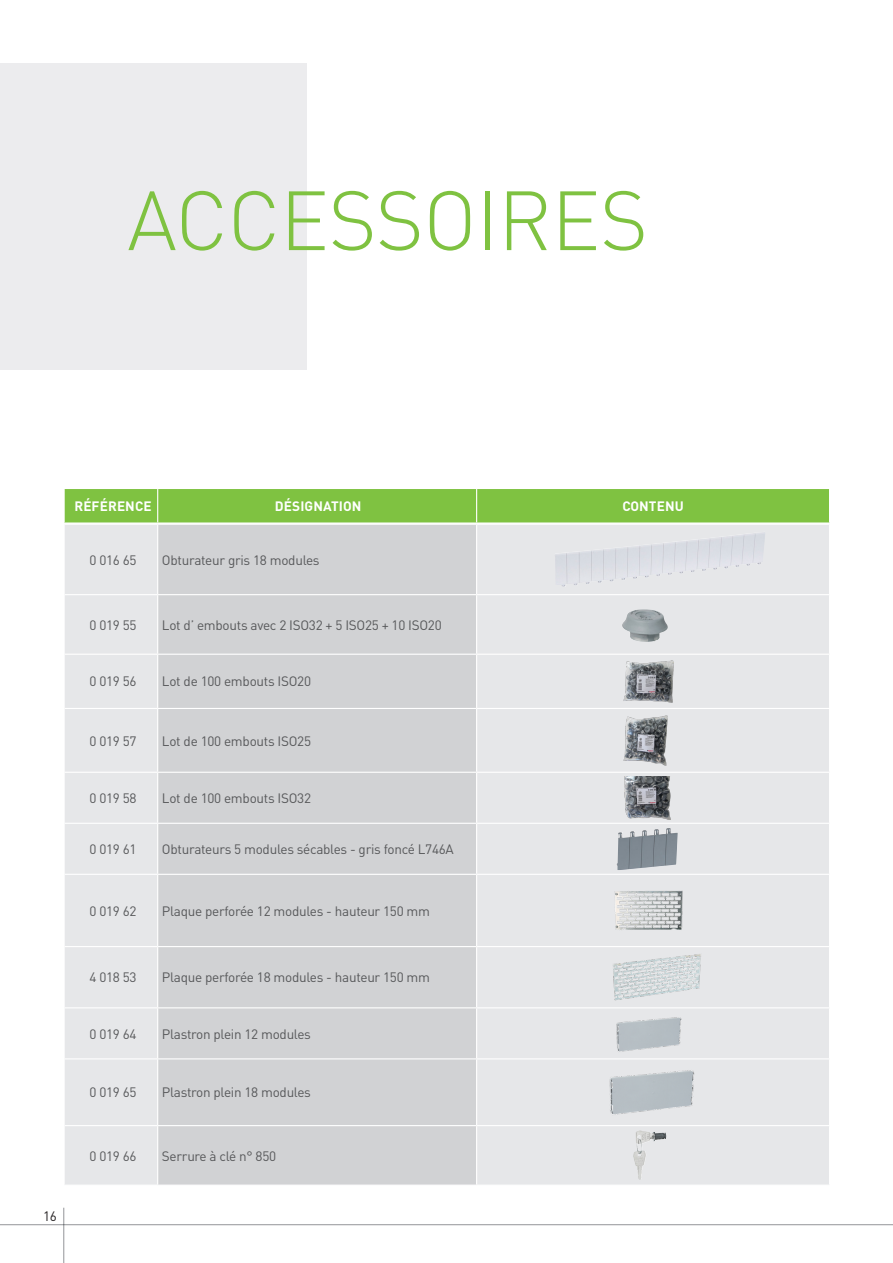
<style>
.page{position:relative;width:893px;height:1263px;background:#fff}
.page>*{position:absolute;margin:0;border:0;box-sizing:border-box;transform-origin:0 0}
.t1{font:300 82.5px "DIN Pro";letter-spacing:-.01em;color:#7fc241}
.Texte_courant{font:13.5px "DIN Pro";letter-spacing:-.02em;color:#57585a}
.entete_col{font:700 13.5px "DIN Pro";letter-spacing:.01em;color:#fff}
.t2{font:13.5px "DIN Pro";color:#231f20}
</style>
<div class="page">
<hr style="left:63px;top:1208px;width:1px;height:55px;background:#939598">
<hr style="left:0;top:1224px;width:893px;height:1px;background:#939598">
<div style="left:65px;top:489px;width:764px;height:33px;background:#7fc241"></div>
<hr style="left:157px;top:489px;width:1px;height:33px;background:#fff">
<hr style="left:476px;top:489px;width:1px;height:33px;background:#fff">
<div style="left:65px;top:525px;width:764px;height:659px;background:#e6e7e9"></div>
<div style="left:158px;top:525px;width:318px;height:659px;background:#d1d2d4"></div>
<hr style="left:157px;top:525px;width:1px;height:69px;background:#fff">
<hr style="left:476px;top:525px;width:1px;height:69px;background:#fff">
<hr style="left:65px;top:594px;width:93px;height:1px;background:#fff">
<hr style="left:158px;top:594px;width:319px;height:1px;background:#fff">
<hr style="left:157px;top:595px;width:1px;height:59px;background:#fff">
<hr style="left:477px;top:594px;width:353px;height:1px;background:#fff">
<hr style="left:476px;top:595px;width:1px;height:59px;background:#fff">
<hr style="left:65px;top:654px;width:93px;height:1px;background:#fff">
<hr style="left:158px;top:654px;width:319px;height:1px;background:#fff">
<hr style="left:157px;top:655px;width:1px;height:53px;background:#fff">
<hr style="left:477px;top:654px;width:353px;height:1px;background:#fff">
<hr style="left:476px;top:655px;width:1px;height:53px;background:#fff">
<hr style="left:65px;top:708px;width:93px;height:1px;background:#fff">
<hr style="left:158px;top:708px;width:319px;height:1px;background:#fff">
<hr style="left:157px;top:709px;width:1px;height:63px;background:#fff">
<hr style="left:477px;top:708px;width:353px;height:1px;background:#fff">
<hr style="left:476px;top:709px;width:1px;height:63px;background:#fff">
<hr style="left:65px;top:772px;width:93px;height:1px;background:#fff">
<hr style="left:158px;top:772px;width:319px;height:1px;background:#fff">
<hr style="left:157px;top:773px;width:1px;height:50px;background:#fff">
<hr style="left:477px;top:772px;width:353px;height:1px;background:#fff">
<hr style="left:476px;top:773px;width:1px;height:50px;background:#fff">
<hr style="left:65px;top:823px;width:93px;height:1px;background:#fff">
<hr style="left:158px;top:823px;width:319px;height:1px;background:#fff">
<hr style="left:157px;top:824px;width:1px;height:50px;background:#fff">
<hr style="left:477px;top:823px;width:353px;height:1px;background:#fff">
<hr style="left:476px;top:824px;width:1px;height:50px;background:#fff">
<hr style="left:65px;top:874px;width:93px;height:1px;background:#fff">
<hr style="left:158px;top:874px;width:319px;height:1px;background:#fff">
<hr style="left:157px;top:875px;width:1px;height:71px;background:#fff">
<hr style="left:477px;top:874px;width:353px;height:1px;background:#fff">
<hr style="left:476px;top:875px;width:1px;height:71px;background:#fff">
<hr style="left:65px;top:946px;width:93px;height:1px;background:#fff">
<hr style="left:158px;top:946px;width:319px;height:1px;background:#fff">
<hr style="left:157px;top:947px;width:1px;height:60px;background:#fff">
<hr style="left:477px;top:946px;width:353px;height:1px;background:#fff">
<hr style="left:476px;top:947px;width:1px;height:60px;background:#fff">
<hr style="left:65px;top:1007px;width:93px;height:1px;background:#fff">
<hr style="left:158px;top:1007px;width:319px;height:1px;background:#fff">
<hr style="left:157px;top:1008px;width:1px;height:50px;background:#fff">
<hr style="left:477px;top:1007px;width:353px;height:1px;background:#fff">
<hr style="left:476px;top:1008px;width:1px;height:50px;background:#fff">
<hr style="left:65px;top:1058px;width:93px;height:1px;background:#fff">
<hr style="left:158px;top:1058px;width:319px;height:1px;background:#fff">
<hr style="left:157px;top:1059px;width:1px;height:66px;background:#fff">
<hr style="left:477px;top:1058px;width:353px;height:1px;background:#fff">
<hr style="left:476px;top:1059px;width:1px;height:66px;background:#fff">
<hr style="left:65px;top:1125px;width:93px;height:1px;background:#fff">
<hr style="left:158px;top:1125px;width:319px;height:1px;background:#fff">
<hr style="left:157px;top:1126px;width:1px;height:58px;background:#fff">
<hr style="left:477px;top:1125px;width:353px;height:1px;background:#fff">
<hr style="left:476px;top:1126px;width:1px;height:58px;background:#fff">
<img style="left:554px;top:532px;width:211px;height:55px">
<img style="left:622px;top:609px;width:46px;height:33px">
<img style="left:616px;top:658px;width:66px;height:49px">
<img style="left:615px;top:715px;width:65px;height:50px">
<img style="left:604px;top:776px;width:86px;height:43px">
<img style="left:617px;top:828px;width:61px;height:42px">
<img style="left:610px;top:878px;width:76px;height:64px">
<img style="left:612px;top:947px;width:90px;height:60px">
<img style="left:616px;top:1012px;width:65px;height:43px">
<img style="left:609px;top:1064px;width:86px;height:56px">
<img style="left:633px;top:1130px;width:33px;height:50px">
<div style="left:0;top:64px;width:306px;height:306px;background:#ececee"></div>
<p class="t1" style="left:127px;top:164px;width:522px">ACCESSOIRES</p>
<p class="entete_col" style="left:74px;top:497px;width:79px">RÉFÉRENCE</p>
<p class="entete_col" style="left:275px;top:497px;width:88px">DÉSIGNATION</p>
<p class="entete_col" style="left:622px;top:497px;width:63px">CONTENU</p>
<p class="Texte_courant" style="left:89px;top:550px;width:49px">0 016 65</p>
<p class="Texte_courant" style="left:162px;top:550px;width:159px">Obturateur gris 18 modules</p>
<p class="Texte_courant" style="left:89px;top:615px;width:49px">0 019 55</p>
<p class="Texte_courant" style="left:162px;top:615px;width:281px">Lot d’ embouts avec 2 ISO32 + 5 ISO25 + 10 ISO20</p>
<p class="Texte_courant" style="left:89px;top:672px;width:49px">0 019 56</p>
<p class="Texte_courant" style="left:162px;top:672px;width:151px">Lot de 100 embouts ISO20</p>
<p class="Texte_courant" style="left:89px;top:731px;width:49px">0 019 57</p>
<p class="Texte_courant" style="left:162px;top:731px;width:151px">Lot de 100 embouts ISO25</p>
<p class="Texte_courant" style="left:89px;top:789px;width:49px">0 019 58</p>
<p class="Texte_courant" style="left:162px;top:789px;width:151px">Lot de 100 embouts ISO32</p>
<p class="Texte_courant" style="left:89px;top:840px;width:49px">0 019 61</p>
<p class="Texte_courant" style="left:162px;top:840px;width:293px">Obturateurs 5 modules sécables - gris foncé L746A</p>
<p class="Texte_courant" style="left:89px;top:901px;width:49px">0 019 62</p>
<p class="Texte_courant" style="left:162px;top:901px;width:270px">Plaque perforée 12 modules - hauteur 150 mm</p>
<p class="t2" style="left:43px;top:1207px;width:15px">16</p>
<p class="Texte_courant" style="left:89px;top:968px;width:49px">4 018 53</p>
<p class="Texte_courant" style="left:162px;top:968px;width:270px">Plaque perforée 18 modules - hauteur 150 mm</p>
<p class="Texte_courant" style="left:89px;top:1024px;width:49px">0 019 64</p>
<p class="Texte_courant" style="left:162px;top:1024px;width:150px">Plastron plein 12 modules</p>
<p class="Texte_courant" style="left:89px;top:1083px;width:49px">0 019 65</p>
<p class="Texte_courant" style="left:162px;top:1083px;width:150px">Plastron plein 18 modules</p>
<p class="Texte_courant" style="left:89px;top:1146px;width:49px">0 019 66</p>
<p class="Texte_courant" style="left:162px;top:1146px;width:116px">Serrure à clé n° 850</p>
</div>
